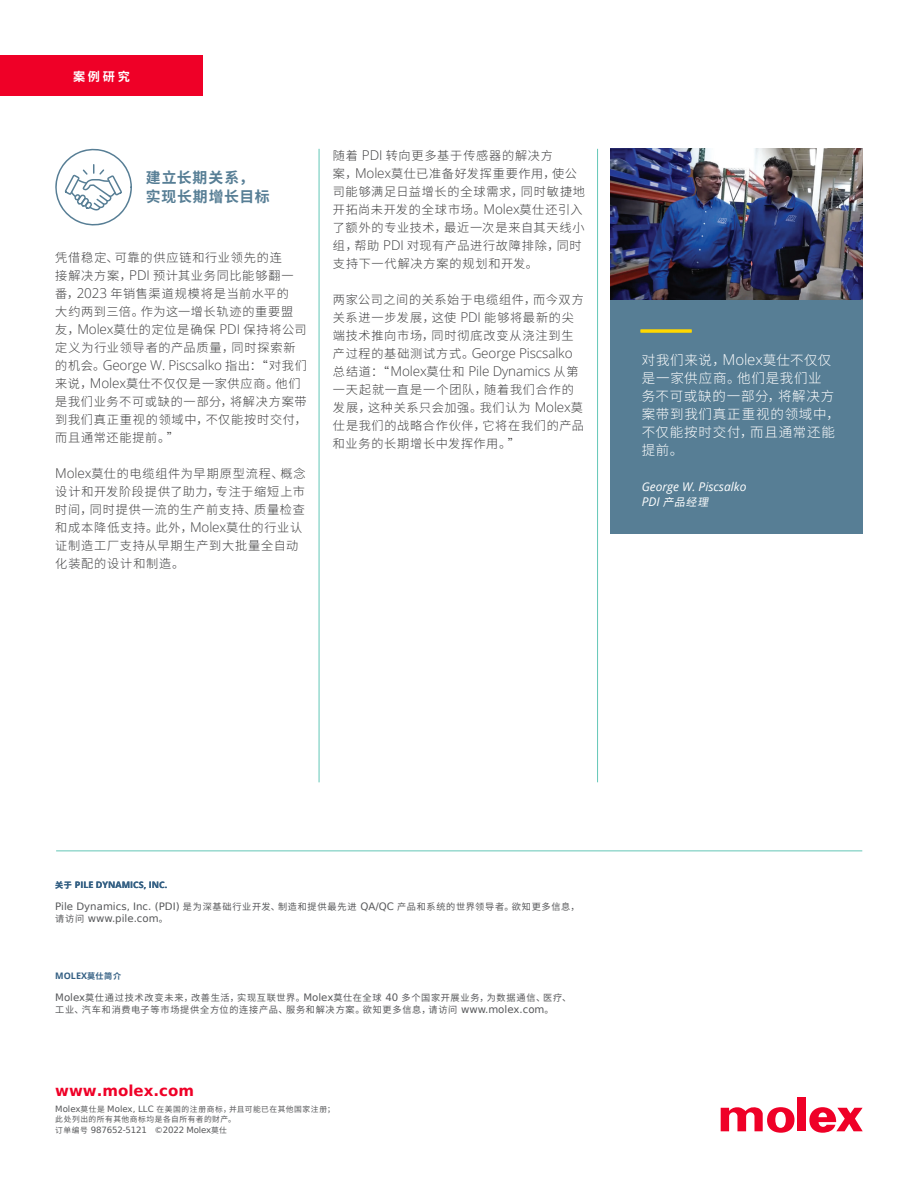
<style>
.page{position:relative;width:918px;height:1188px;background:#fff}
.page>*{position:absolute;margin:0;border:0;box-sizing:border-box;transform-origin:0 0}
.t1{font:700 15px "Bitstream Vera Sans";color:#ef0027}
.PM_Section_Header{font:700 14.85px/19.5px "Noto Sans CJ Ksc";letter-spacing:.06em;color:#577e95}
.PM_Body_text{font:300 13.5px/18px "Open Sans";letter-spacing:-.01em;color:#3e3e3f}
.PM_Body_text-2{font:300 13.5px/18px "Noto Sans CJ Ksc";letter-spacing:.055em;color:#fff}
.PM_Body_text-3{font:300 12.15px/18px "Noto Sans CJ Ksc";letter-spacing:.06em;color:#3e3e3f}
.t2{font:700 12.15px "Noto Sans CJ Ksc";color:#fff}
.t3{font:italic 12px "Open Sans";color:#fff}
.t4{font:italic 10.8px "Noto Sans CJ Ksc";color:#fff}
.t5{font:10.2px "Bitstream Vera Sans";color:#57585a}
.t6{font:9.15px/12px "Noto Sans CJ Ksc";letter-spacing:.075em;color:#57585a}
.t7{font:700 9px "Open Sans";color:#335f83}
.t8{font:8.7px "Bitstream Vera Sans";letter-spacing:-.02em;color:#57585a}
.t9{font:7.8px/10.5px "Noto Sans CJ Ksc";letter-spacing:.07em;color:#57585a}
.s1{font-family:"Open Sans";font-size:13.5px}
.s2{font-family:"Noto Sans CJ Ksc";font-size:12.15px}
.s3{font-family:"Open Sans";font-size:15px}
.s4{font-family:"Open Sans";font-size:12px}
.s5{font-family:"Noto Sans CJ Ksc";font-size:8.1px}
.s6{font-family:"Bitstream Vera Sans";font-size:10.2px}
.s7{font-family:"Noto Sans CJ Ksc";font-size:9.15px}
.s8{font-family:"Bitstream Vera Sans";font-size:8.7px}
.s9{font-family:"Noto Sans CJ Ksc";font-size:7.8px}
</style>
<div class="page">
<hr style="left:56px;top:850px;width:806px;height:1px;background:#63c7b7">
<hr style="left:597px;top:149px;width:1px;height:633px;background:#63c7b7">
<hr style="left:319px;top:149px;width:1px;height:633px;background:#63c7b7">
<div style="left:797px;top:1098px;width:9px;height:33px;background:#ef0027"></div>
<svg style="left:721px;top:1107px;width:74px;height:26px"></svg>
<svg style="left:809px;top:1107px;width:54px;height:26px"></svg>
<div style="left:0;top:55px;width:203px;height:41px;background:#ef0027"></div>
<div style="left:611px;top:298px;width:252px;height:236px;background:#577e95"></div>
<hr style="left:641px;top:330px;width:51px;height:3px;background:#ffd800">
<img style="left:611px;top:149px;width:252px;height:150px">
<svg style="left:55px;top:148px;width:77px;height:78px"></svg>
<p class="t2" style="left:73px;top:70px;width:58px">案例研究</p>
<p class="PM_Section_Header" style="left:146px;top:168px;width:126px">建立长期关系，实现长期增长目标</p>
<p class="PM_Body_text-3" style="left:55px;top:248px;width:253px">凭借稳定、可靠的供应链和行业领先的连<br>接解决方案，<span class="s1">PDI</span> 预计其业务同比能够翻一番，<span class="s1">2023</span> 年销售渠道规模将是当前水平的<br>大约两到三倍。作为这一增长轨迹的重要盟友，<span class="s1">Molex</span>莫仕的定位是确保 <span class="s1">PDI</span> 保持将公司定义为行业领导者的产品质量，同时探索新</p>
<p class="PM_Body_text" style="left:55px;top:355px;width:253px"><span class="s2">的机会。</span>George W. Piscsalko <span class="s2">指出：“对我们</span></p>
<p class="PM_Body_text-3" style="left:55px;top:374px;width:253px">来说，<span class="s1">Molex</span>莫仕不仅仅是一家供应商。他们是我们业务不可或缺的一部分，将解决方案带到我们真正重视的领域中，不仅能按时交付，而且通常还能提前。”</p>
<p class="PM_Body_text-3" style="left:55px;top:464px;width:252px"><span class="s1">Molex</span>莫仕的电缆组件为早期原型流程、概念设计和开发阶段提供了助力，专注于缩短上市时间，同时提供一流的生产前支持、质量检查和成本降低支持。此外，<span class="s1">Molex</span>莫仕的行业认证制造工厂支持从早期生产到大批量全自动化装配的设计和制造。</p>
<p class="PM_Body_text-3" style="left:333px;top:146px;width:254px">随着 <span class="s1">PDI</span> 转向更多基于传感器的解决方<br>案，<span class="s1">Molex</span>莫仕已准备好发挥重要作用，使公司能够满足日益增长的全球需求，同时敏捷地开拓尚未开发的全球市场。<span class="s1">Molex</span>莫仕还引入了额外的专业技术，最近一次是来自其天线小组，帮助 <span class="s1">PDI</span> 对现有产品进行故障排除，同时支持下一代解决方案的规划和开发。</p>
<p class="PM_Body_text-3" style="left:333px;top:290px;width:252px">两家公司之间的关系始于电缆组件，而今双方关系进一步发展，这使 <span class="s1">PDI</span> 能够将最新的尖端技术推向市场，同时彻底改变从浇注到生</p>
<p class="PM_Body_text" style="left:333px;top:343px;width:247px"><span class="s2">产过程的基础测试方式。</span>George Piscsalko<span class="s2">总结道：“</span>Molex<span class="s2">莫仕和</span> Pile Dynamics <span class="s2">从第</span></p>
<p class="PM_Body_text-3" style="left:333px;top:380px;width:253px">一天起就一直是一个团队，随着我们合作的发展，这种关系只会加强。我们认为 <span class="s1">Molex</span>莫仕是我们的战略合作伙伴，它将在我们的产品和业务的长期增长中发挥作用。”</p>
<p class="PM_Body_text-2" style="left:642px;top:351px;width:200px">对我们来说，<span class="s3">Molex</span>莫仕不仅仅是一家供应商。他们是我们业<br>务不可或缺的一部分，将解决方案带到我们真正重视的领域中，不仅能按时交付，而且通常还能提前。</p>
<p class="t3" style="left:642px;top:478px;width:106px">George W. Piscsalko</p>
<p class="t4" style="left:642px;top:496px;width:73px"><span class="s4">PD I</span> 产品经理</p>
<p class="t7" style="left:55px;top:879px;width:114px"><span class="s5">关于</span> PILE DYNAMICS, INC.</p>
<p class="t6" style="left:55px;top:900px;width:526px"><span class="s6">Pile Dynamics, Inc. (PDI)</span> 是为深基础行业开发、制造和提供最先进 <span class="s6">QA/QC</span> 产品和系统的世界领导者。欲知更多信息，</p>
<p class="t5" style="left:55px;top:912px;width:114px"><span class="s7">请访问</span> www.pile.com<span class="s7">。</span></p>
<p class="t7" style="left:55px;top:970px;width:67px">MOLEX<span class="s5">莫仕简介</span></p>
<p class="t6" style="left:55px;top:991px;width:517px"><span class="s6">Molex</span>莫仕通过技术改变未来，改善生活，实现互联世界。<span class="s6">Molex</span>莫仕在全球 <span class="s6">40</span> 多个国家开展业务，为数据通信、医疗、工业、汽车和消费电子等市场提供全方位的连接产品、服务和解决方案。欲知更多信息，请访问 <span class="s6">www.molex.com</span>。</p>
<p class="t1" style="left:55px;top:1082px;width:140px">www.molex.com</p>
<p class="t9" style="left:55px;top:1104px;width:281px"><span class="s8">Molex</span>莫仕是 <span class="s8">Molex, LLC</span> 在美国的注册商标，并且可能已在其他国家注册；此处列出的所有其他商标均是各自所有者的财产。</p>
<p class="t8" style="left:55px;top:1125px;width:173px"><span class="s9">订单编号</span> 987652-5121 ©2022 Molex<span class="s9">莫仕</span></p>
</div>
